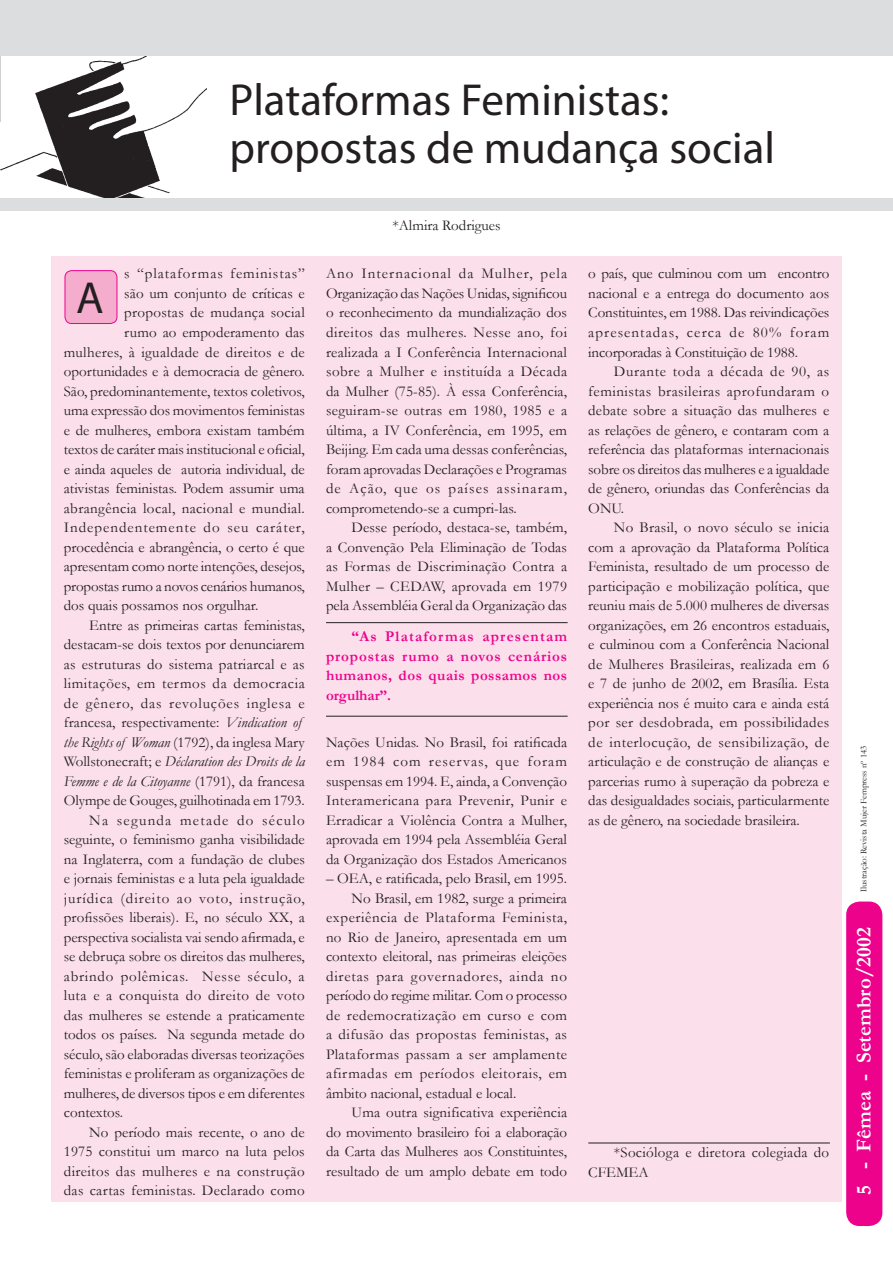
<style>
.page{position:relative;width:893px;height:1263px;background:#fff}
.page>*{position:absolute;margin:0;border:0;box-sizing:border-box;transform-origin:0 0}
.titulo_j{font:45px "Myriad Pro";color:#231f20}
.capitular_j{font:45px "Myriad Pro";color:#231f20}
.t1{font:700 21px "Garamond";color:#fff}
.corpo_texto_j{font:15px/19.5px "Garamond";color:#231f20;text-align:justify}
.corpo_texto_j-2{font:700 15px/19.5px "Garamond";letter-spacing:.03em;color:#ed028c;text-align:justify}
.corpo_texto_j-3{font:15px "Garamond";letter-spacing:.025em;color:#231f20}
.corpo_texto_j-4{font:15px/19.5px "Garamond";letter-spacing:.02em;color:#231f20}
.corpo_texto_j-5{font:15px "Garamond";letter-spacing:.065em;color:#231f20}
.corpo_texto_j-6{font:15px "Garamond";letter-spacing:.06em;color:#231f20}
.creditos_j{font:9px "Garamond";color:#231f20}
.s1{font-style:italic}
</style>
<div class="page">
<div style="left:846px;top:901px;width:36px;height:325px;background:#ed028c;border-radius:13px"></div>
<img style="left:0;top:55px;width:207px;height:143px">
<div style="left:51px;top:256px;width:791px;height:945px;background:#fbdfeb"></div>
<div style="left:0;top:0;width:893px;height:55px;background:#dcdddf"></div>
<hr style="left:588px;top:1142px;width:242px;height:1px;background:#231f20">
<div style="left:65px;top:271px;width:52px;height:52px;background:#f5adce;border-radius:7px"></div>
<div style="left:65px;top:270px;width:52px;height:54px;border:1px solid #ed028c;border-radius:7px"></div>
<hr style="left:326px;top:716px;width:242px;height:1px;background:#231f20">
<hr style="left:326px;top:622px;width:242px;height:1px;background:#231f20">
<div style="left:0;top:198px;width:893px;height:12px;background:#dcdddf"></div>
<p class="titulo_j" style="left:230px;top:73px;width:441px">Plataformas Feministas:</p>
<p class="titulo_j" style="left:230px;top:121px;width:547px">propostas de mudança social</p>
<p class="corpo_texto_j-6" style="left:124px;top:264px;width:182px">s “plataformas feministas”</p>
<p class="corpo_texto_j" style="left:124px;top:283px;width:182px">são um conjunto de críticas e</p>
<p class="corpo_texto_j-4" style="left:124px;top:303px;width:182px">propostas de mudança social</p>
<p class="corpo_texto_j" style="left:124px;top:322px;width:182px">rumo ao empoderamento das</p>
<p class="corpo_texto_j-3" style="left:64px;top:342px;width:243px">mulheres, à igualdade de direitos e de</p>
<p class="corpo_texto_j" style="left:64px;top:361px;width:242px">oportunidades e à democracia de gênero.</p>
<p class="corpo_texto_j" style="left:64px;top:381px;width:242px">São, predominantemente, textos coletivos,</p>
<p class="corpo_texto_j" style="left:64px;top:400px;width:243px">uma expressão dos movimentos feministas</p>
<p class="corpo_texto_j" style="left:64px;top:420px;width:242px">e de mulheres, embora existam também</p>
<p class="corpo_texto_j" style="left:64px;top:439px;width:242px">textos de caráter mais institucional e oficial,</p>
<p class="corpo_texto_j" style="left:64px;top:459px;width:242px">e ainda aqueles de autoria individual, de</p>
<p class="corpo_texto_j" style="left:64px;top:478px;width:242px">ativistas feministas. Podem assumir uma</p>
<p class="corpo_texto_j-3" style="left:64px;top:498px;width:243px">abrangência local, nacional e mundial.</p>
<p class="corpo_texto_j-5" style="left:64px;top:517px;width:242px">Independentemente do seu caráter,</p>
<p class="corpo_texto_j" style="left:64px;top:537px;width:242px">procedência e abrangência, o certo é que</p>
<p class="corpo_texto_j" style="left:64px;top:556px;width:242px">apresentam como norte intenções, desejos,</p>
<p class="corpo_texto_j" style="left:64px;top:576px;width:243px">propostas rumo a novos cenários humanos,</p>
<p class="corpo_texto_j" style="left:64px;top:595px;width:196px">dos quais possamos nos orgulhar.</p>
<p class="corpo_texto_j" style="left:64px;top:615px;width:243px;text-align:left;text-indent:26px">Entre as primeiras cartas feministas, destacam-se dois textos por denunciarem as estruturas do sistema patriarcal e as limitações, em termos da democracia de gênero, das revoluções inglesa e francesa, respectivamente: <span class="s1">Vindication of the Rights of Woman</span> (1792), da inglesa Mary Wollstonecraft; e <span class="s1">Déclaration des Droits de la Femme e de la Citoyanne</span> (1791), da francesa Olympe de Gouges, guilhotinada em 1793.</p>
<p class="corpo_texto_j" style="left:64px;top:810px;width:243px;text-indent:26px">Na segunda metade do século seguinte, o feminismo ganha visibilidade na Inglaterra, com a fundação de clubes e jornais feministas e a luta pela igualdade jurídica (direito ao voto, instrução, profissões liberais). E, no século XX, a perspectiva socialista vai sendo afirmada, e se debruça sobre os direitos das mulheres, abrindo polêmicas. Nesse século, a luta e a conquista do direito de voto das mulheres se estende a praticamente todos os países. Na segunda metade do século, são elaboradas diversas teorizações feministas e proliferam as organizações de mulheres, de diversos tipos e em diferentes contextos.</p>
<p class="corpo_texto_j" style="left:64px;top:1122px;width:242px;text-indent:26px">No período mais recente, o ano de 1975 constitui um marco na luta pelos direitos das mulheres e na construção das cartas feministas. Declarado como</p>
<p class="capitular_j" style="left:76px;top:270px;width:29px">A</p>
<p class="corpo_texto_j" style="left:392px;top:215px;width:110px">*Almira Rodrigues</p>
<p class="corpo_texto_j" style="left:326px;top:264px;width:243px">Ano Internacional da Mulher, pela Organização das Nações Unidas, significou o reconhecimento da mundialização dos direitos das mulheres. Nesse ano, foi realizada a I Conferência Internacional sobre a Mulher e instituída a Década da Mulher (75-85). À essa Conferência, seguiram-se outras em 1980, 1985 e a última, a IV Conferência, em 1995, em Beijing. Em cada uma dessas conferências, foram aprovadas Declarações e Programas de Ação, que os países assinaram, comprometendo-se a cumpri-las.</p>
<p class="corpo_texto_j" style="left:326px;top:517px;width:243px;text-indent:26px">Desse período, destaca-se, também, a Convenção Pela Eliminação de Todas as Formas de Discriminação Contra a Mulher – CEDAW, aprovada em 1979 pela Assembléia Geral da Organização das</p>
<p class="corpo_texto_j-2" style="left:326px;top:627px;width:243px;text-indent:26px">“As Plataformas apresentam propostas rumo a novos cenários humanos, dos quais possamos nos orgulhar”.</p>
<p class="corpo_texto_j" style="left:326px;top:732px;width:243px">Nações Unidas. No Brasil, foi ratificada em 1984 com reservas, que foram suspensas em 1994. E, ainda, a Convenção Interamericana para Prevenir, Punir e Erradicar a Violência Contra a Mulher, aprovada em 1994 pela Assembléia Geral da Organização dos Estados Americanos</p>
<p class="corpo_texto_j" style="left:326px;top:868px;width:243px">– OEA, e ratificada, pelo Brasil, em 1995.</p>
<p class="corpo_texto_j" style="left:326px;top:888px;width:243px;text-indent:26px">No Brasil, em 1982, surge a primeira experiência de Plataforma Feminista, no Rio de Janeiro, apresentada em um contexto eleitoral, nas primeiras eleições diretas para governadores, ainda no período do regime militar. Com o processo de redemocratização em curso e com a difusão das propostas feministas, as Plataformas passam a ser amplamente afirmadas em períodos eleitorais, em âmbito nacional, estadual e local.</p>
<p class="corpo_texto_j" style="left:326px;top:1102px;width:243px;text-indent:26px">Uma outra significativa experiência do movimento brasileiro foi a elaboração da Carta das Mulheres aos Constituintes, resultado de um amplo debate em todo</p>
<p class="corpo_texto_j" style="left:588px;top:264px;width:243px">o país, que culminou com um encontro nacional e a entrega do documento aos Constituintes, em 1988. Das reivindicações apresentadas, cerca de 80% foram incorporadas à Constituição de 1988.</p>
<p class="corpo_texto_j" style="left:588px;top:361px;width:242px;text-indent:26px">Durante toda a década de 90, as feministas brasileiras aprofundaram o debate sobre a situação das mulheres e as relações de gênero, e contaram com a referência das plataformas internacionais sobre os direitos das mulheres e a igualdade de gênero, oriundas das Conferências da ONU.</p>
<p class="corpo_texto_j" style="left:588px;top:517px;width:243px;text-indent:26px">No Brasil, o novo século se inicia com a aprovação da Plataforma Política Feminista, resultado de um processo de participação e mobilização política, que reuniu mais de 5.000 mulheres de diversas organizações, em 26 encontros estaduais, e culminou com a Conferência Nacional de Mulheres Brasileiras, realizada em 6 e 7 de junho de 2002, em Brasília. Esta experiência nos é muito cara e ainda está por ser desdobrada, em possibilidades de interlocução, de sensibilização, de articulação e de construção de alianças e parcerias rumo à superação da pobreza e das desigualdades sociais, particularmente as de gênero, na sociedade brasileira.</p>
<p class="corpo_texto_j-4" style="left:588px;top:1142px;width:242px;text-indent:26px">*Socióloga e diretora colegiada do<br>CFEMEA</p>
<p class="creditos_j" style="left:858px;top:892px;width:148px;rotate:-90deg">Ilustração: Revista Mujer Fempress nº 143</p>
<h2 class="t1" style="left:850px;top:1194px;width:269px;rotate:-90deg">5 - Fêmea - Setembro/2002</h2>
</div>
